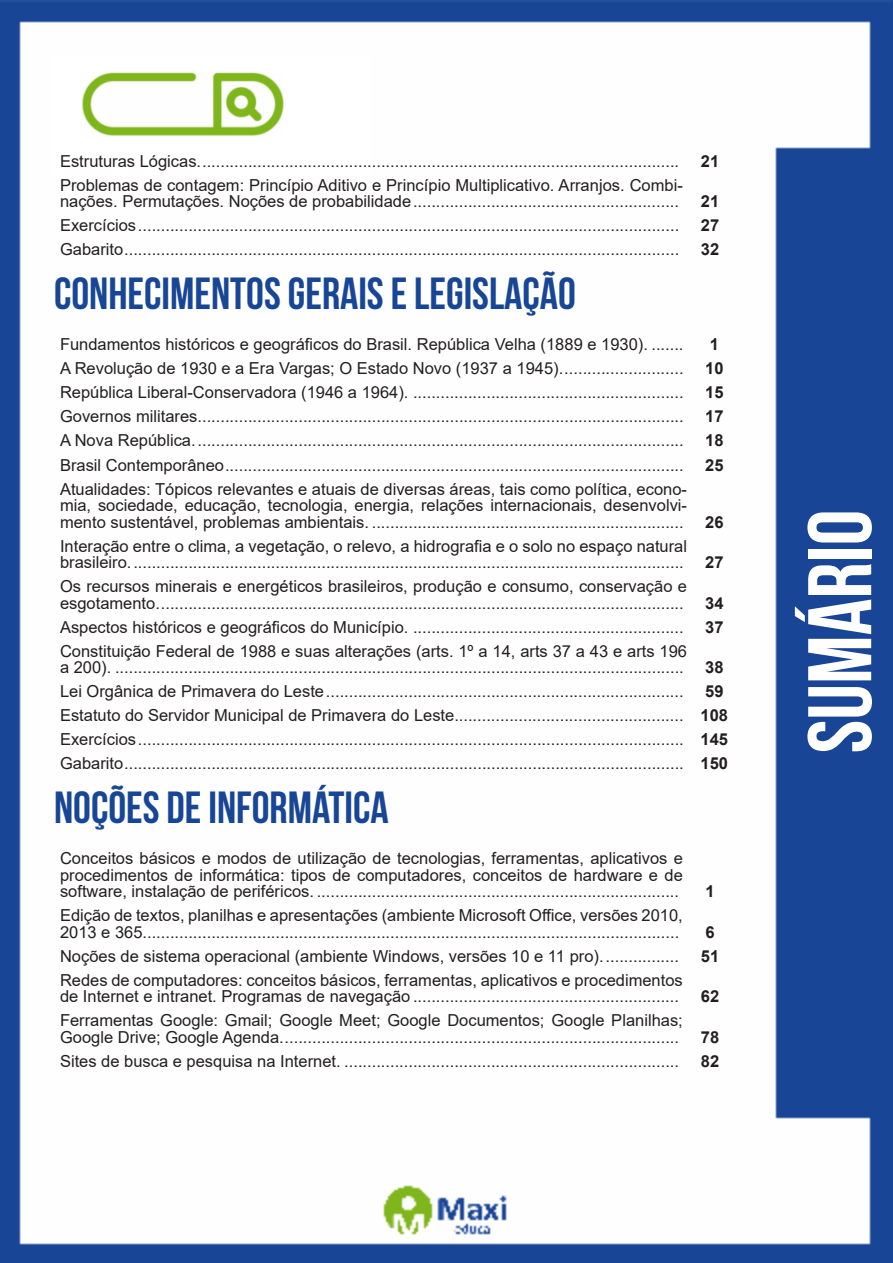
<style>
.page{position:relative;width:893px;height:1263px;background:#fff}
.page>*{position:absolute;margin:0;border:0;box-sizing:border-box;transform-origin:0 0}
.t1{font:700 90px "Bebas Neue";color:#fff}
.t2{font:700 45px "Bebas Neue";color:#184696}
.ALTERNATIVAS{font:16.5px/16.5px "Arial";color:#231f20}
.INDICE{font:700 16.5px "Arial";color:#231f20}
</style>
<div class="page">
<img style="left:0;top:0;width:893px;height:1263px">
<div style="left:53px;top:55px;width:317px;height:121px;background:#fff"></div>
<img style="left:82px;top:72px;width:201px;height:64px">
<p class="ALTERNATIVAS" style="left:60px;top:153px;width:621px">Estruturas Lógicas.........................................................................................................</p>
<p class="INDICE" style="left:701px;top:149px;width:20px">21</p>
<p class="ALTERNATIVAS" style="left:60px;top:177px;width:624px">Problemas de contagem: Princípio Aditivo e Princípio Multiplicativo. Arranjos. Combi&shy;nações. Permutações. Noções de probabilidade..........................................................</p>
<p class="INDICE" style="left:701px;top:190px;width:20px">21</p>
<p class="ALTERNATIVAS" style="left:60px;top:217px;width:621px">Exercícios......................................................................................................................</p>
<p class="INDICE" style="left:701px;top:214px;width:20px">27</p>
<p class="ALTERNATIVAS" style="left:60px;top:241px;width:621px">Gabarito.........................................................................................................................</p>
<p class="INDICE" style="left:701px;top:238px;width:20px">32</p>
<p class="t2" style="left:54px;top:269px;width:523px">CONHECIMENTOS GERAIS E LEGISLAÇÃO</p>
<p class="ALTERNATIVAS" style="left:60px;top:336px;width:625px">Fundamentos históricos e geográficos do Brasil. República Velha (1889 e 1930). .......</p>
<p class="INDICE" style="left:710px;top:333px;width:11px">1</p>
<p class="ALTERNATIVAS" style="left:60px;top:360px;width:625px">A Revolução de 1930 e a Era Vargas; O Estado Novo (1937 a 1945)...........................</p>
<p class="INDICE" style="left:705px;top:357px;width:20px">10</p>
<p class="ALTERNATIVAS" style="left:60px;top:384px;width:625px">República Liberal-Conservadora (1946 a 1964). ...........................................................</p>
<p class="INDICE" style="left:705px;top:381px;width:20px">15</p>
<p class="ALTERNATIVAS" style="left:60px;top:408px;width:625px">Governos militares..........................................................................................................</p>
<p class="INDICE" style="left:705px;top:405px;width:20px">17</p>
<p class="ALTERNATIVAS" style="left:60px;top:432px;width:625px">A Nova República...........................................................................................................</p>
<p class="INDICE" style="left:705px;top:429px;width:20px">18</p>
<p class="ALTERNATIVAS" style="left:60px;top:456px;width:625px">Brasil Contemporâneo....................................................................................................</p>
<p class="INDICE" style="left:705px;top:453px;width:20px">25</p>
<p class="ALTERNATIVAS" style="left:60px;top:480px;width:629px;text-align:justify">Atualidades: Tópicos relevantes e atuais de diversas áreas, tais como política, econo&shy;mia, sociedade, educação, tecnologia, energia, relações internacionais, desenvolvi&shy;mento sustentável, problemas ambientais. ....................................................................</p>
<p class="INDICE" style="left:705px;top:510px;width:20px">26</p>
<p class="ALTERNATIVAS" style="left:60px;top:537px;width:629px">Interação entre o clima, a vegetação, o relevo, a hidrografia e o solo no espaço natural brasileiro.........................................................................................................................</p>
<p class="ALTERNATIVAS" style="left:60px;top:578px;width:629px">Os recursos minerais e energéticos brasileiros, produção e consumo, conservação e esgotamento...................................................................................................................</p>
<p class="INDICE" style="left:705px;top:551px;width:20px">27</p>
<p class="INDICE" style="left:705px;top:591px;width:20px">34</p>
<p class="ALTERNATIVAS" style="left:60px;top:618px;width:625px">Aspectos históricos e geográficos do Município. ...........................................................</p>
<p class="INDICE" style="left:705px;top:615px;width:20px">37</p>
<p class="ALTERNATIVAS" style="left:60px;top:642px;width:629px">Constituição Federal de 1988 e suas alterações (arts. 1º a 14, arts 37 a 43 e arts 196 a 200). ............................................................................................................................</p>
<p class="INDICE" style="left:705px;top:656px;width:20px">38</p>
<p class="ALTERNATIVAS" style="left:60px;top:683px;width:625px">Lei Orgânica de Primavera do Leste..............................................................................</p>
<p class="INDICE" style="left:705px;top:680px;width:20px">59</p>
<p class="ALTERNATIVAS" style="left:60px;top:707px;width:625px">Estatuto do Servidor Municipal de Primavera do Leste..................................................</p>
<p class="INDICE" style="left:701px;top:704px;width:29px">108</p>
<p class="ALTERNATIVAS" style="left:60px;top:731px;width:625px">Exercícios.......................................................................................................................</p>
<p class="INDICE" style="left:701px;top:728px;width:29px">145</p>
<p class="ALTERNATIVAS" style="left:60px;top:755px;width:625px">Gabarito..........................................................................................................................</p>
<p class="INDICE" style="left:701px;top:752px;width:29px">150</p>
<p class="t2" style="left:54px;top:783px;width:336px">NOÇÕES DE INFORMÁTICA</p>
<p class="ALTERNATIVAS" style="left:60px;top:850px;width:624px;text-align:justify">Conceitos básicos e modos de utilização de tecnologias, ferramentas, aplicativos e procedimentos de informática: tipos de computadores, conceitos de hardware e de software, instalação de periféricos. ...............................................................................</p>
<p class="INDICE" style="left:705px;top:880px;width:11px">1</p>
<p class="ALTERNATIVAS" style="left:60px;top:907px;width:624px">Edição de textos, planilhas e apresentações (ambiente Microsoft Office, versões 2010,<br>2013 e 365.....................................................................................................................</p>
<p class="INDICE" style="left:705px;top:920px;width:11px">6</p>
<p class="ALTERNATIVAS" style="left:60px;top:947px;width:620px">Noções de sistema operacional (ambiente Windows, versões 10 e 11 pro).................</p>
<p class="INDICE" style="left:701px;top:944px;width:20px">51</p>
<p class="ALTERNATIVAS" style="left:60px;top:971px;width:624px">Redes de computadores: conceitos básicos, ferramentas, aplicativos e procedimentos de Internet e intranet. Programas de navegação ..........................................................</p>
<p class="INDICE" style="left:701px;top:985px;width:20px">62</p>
<p class="ALTERNATIVAS" style="left:60px;top:1012px;width:624px">Ferramentas Google: Gmail; Google Meet; Google Documentos; Google Planilhas;<br>Google Drive; Google Agenda.......................................................................................</p>
<p class="INDICE" style="left:701px;top:1025px;width:20px">78</p>
<p class="ALTERNATIVAS" style="left:60px;top:1052px;width:621px">Sites de busca e pesquisa na Internet. .........................................................................</p>
<p class="INDICE" style="left:701px;top:1049px;width:20px">82</p>
<h1 class="t1" style="left:791px;top:753px;width:245px;rotate:-90deg">SUMÁRIO</h1>
</div>
